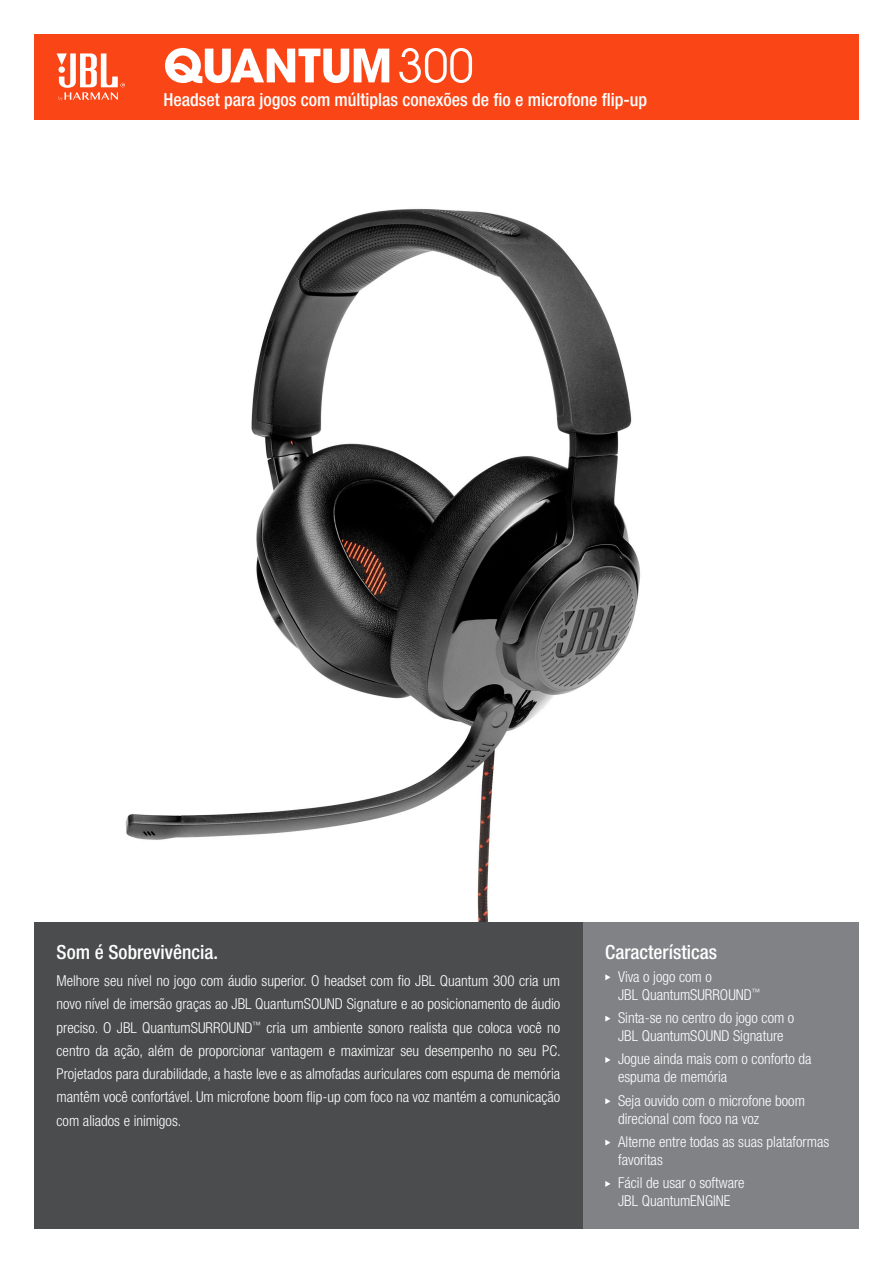
<style>
.page{position:relative;width:893px;height:1263px;background:#fff}
.page>*{position:absolute;margin:0;border:0;box-sizing:border-box;transform-origin:0 0}
.t1{font:700 50.7px "Avant Gard Goth EF";color:#fff}
.t2{font:500 condensed 19.5px "Helvetica Neue LT Pro";color:#fff}
.t3{font:500 condensed 18px "Helvetica Neue LT Pro";color:#fff}
.t4{font:300 condensed 15px/18px "Helvetica Neue LT Pro";color:#fff}
.s1{font-weight:400}
</style>
<div class="page">
<img style="left:34px;top:119px;width:825px;height:803px">
<div style="left:34px;top:34px;width:825px;height:85px;background:#fa4616"></div>
<svg style="left:57px;top:53px;width:68px;height:48px"></svg>
<div style="left:583px;top:922px;width:276px;height:307px;background:#808285"></div>
<svg style="left:605px;top:974px;width:5px;height:6px"></svg>
<svg style="left:605px;top:1015px;width:5px;height:7px"></svg>
<svg style="left:605px;top:1057px;width:5px;height:6px"></svg>
<svg style="left:605px;top:1098px;width:5px;height:6px"></svg>
<svg style="left:605px;top:1139px;width:5px;height:6px"></svg>
<svg style="left:605px;top:1181px;width:5px;height:6px"></svg>
<div style="left:34px;top:922px;width:549px;height:307px;background:#4b4c4d"></div>
<p class="t1" style="left:163px;top:35px;width:312px">QUANTUM <span class="s1">300</span></p>
<p class="t3" style="left:163px;top:89px;width:485px">Headset para jogos com múltiplas conexões de fio e microfone flip-up</p>
<p class="t2" style="left:57px;top:940px;width:163px">Som é Sobrevivência.</p>
<p class="t4" style="left:57px;top:969px;width:506px;line-height:23.2px;text-align:justify">Melhore seu nível no jogo com áudio superior. O headset com fio JBL Quantum 300 cria um novo nível de imersão graças ao JBL QuantumSOUND Signature e ao posicionamento de áudio preciso. O JBL QuantumSURROUND<sup>™</sup> cria um ambiente sonoro realista que coloca você no centro da ação, além de proporcionar vantagem e maximizar seu desempenho no seu PC.<br>Projetados para durabilidade, a haste leve e as almofadas auriculares com espuma de memória mantêm você confortável. Um microfone boom flip-up com foco na voz mantém a comunicação com aliados e inimigos.</p>
<p class="t2" style="left:605px;top:940px;width:113px">Características</p>
<p class="t4" style="left:618px;top:967px;width:144px">Viva o jogo com o<br>JBL QuantumSURROUND<sup>™</sup></p>
<p class="t4" style="left:618px;top:1009px;width:178px">Sinta-se no centro do jogo com o<br>JBL QuantumSOUND Signature</p>
<p class="t4" style="left:618px;top:1050px;width:195px">Jogue ainda mais com o conforto da espuma de memória</p>
<p class="t4" style="left:618px;top:1091px;width:188px">Seja ouvido com o microfone boom direcional com foco na voz</p>
<p class="t4" style="left:618px;top:1133px;width:213px">Alterne entre todas as suas plataformas favoritas</p>
<p class="t4" style="left:618px;top:1174px;width:128px">Fácil de usar o software<br>JBL QuantumENGINE</p>
</div>
